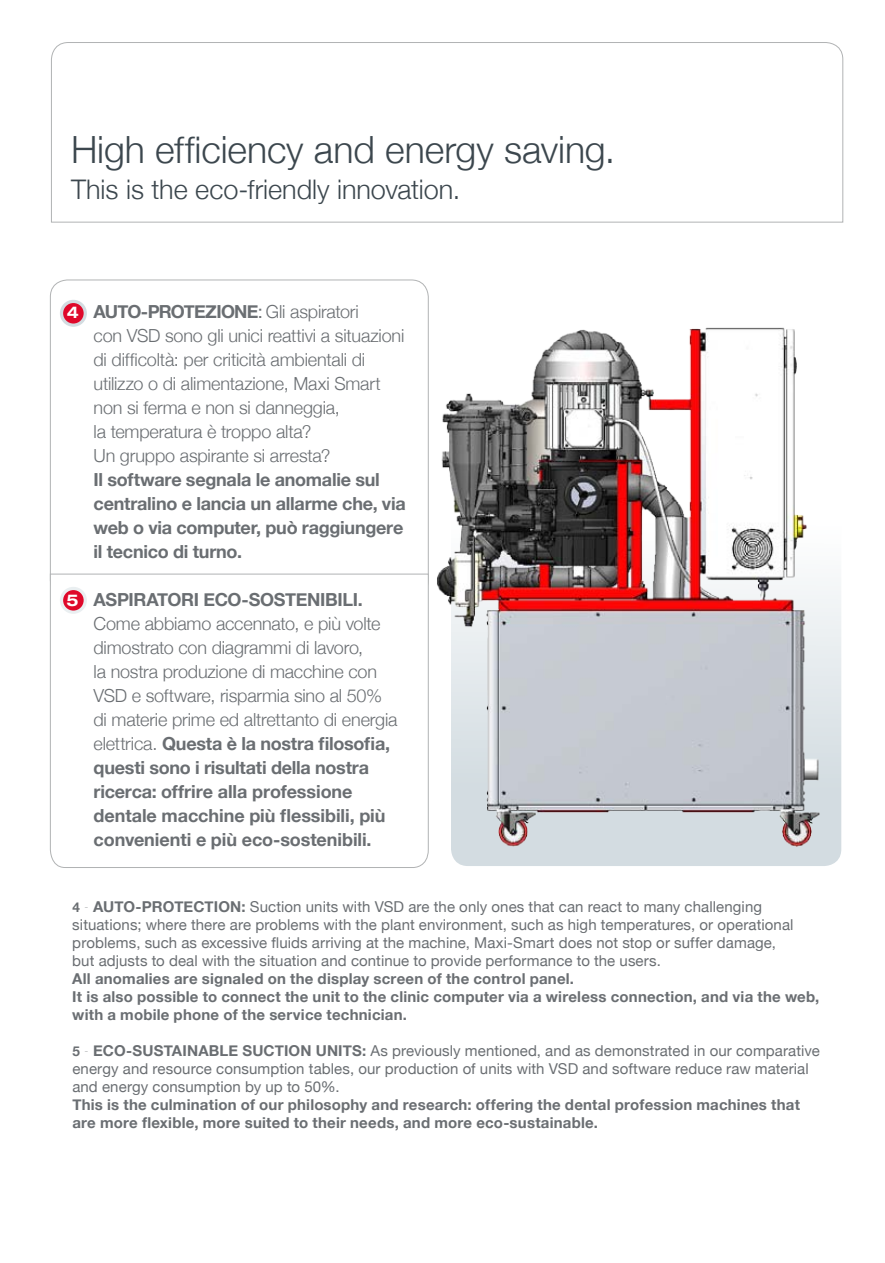
<style>
.page{position:relative;width:885px;height:1263px;background:#fff}
.page>*{position:absolute;margin:0;border:0;box-sizing:border-box;transform-origin:0 0}
.t1{font:300 37.5px "Helvetica Neue";letter-spacing:-.005em;color:#3c474e}
.t2{font:300 27px "Helvetica Neue";color:#3c474e}
.t3{font:300 18px/24px "Helvetica Neue";letter-spacing:-.01em;color:#6a6e72}
.t4{font:700 18px/24px "Helvetica Neue";letter-spacing:-.015em;color:#6a6e72}
.t5{font:700 expanded 16.2px "Helvetica Neue LT Std";color:#fff;scale:.91 1}
.t6{font:15px/18px "Helvetica Neue";letter-spacing:.005em;color:#6a6e72}
.t7{font:700 15px/18px "Helvetica Neue";letter-spacing:.015em;color:#6a6e72}
.s1{font-weight:700}
.s2{font-weight:400}
.s3{font-weight:700;font-size:13.5px}
.s4{font-weight:200;font-size:15.75px}
</style>
<div class="page">
<svg style="left:51px;top:42px;width:792px;height:180px"></svg>
<svg style="left:50px;top:574px;width:377px;height:294px"></svg>
<svg style="left:60px;top:300px;width:27px;height:27px"></svg>
<div style="left:63px;top:303px;width:21px;height:20px;background:#df082a;border-radius:50%"></div>
<div style="left:60px;top:587px;width:27px;height:27px;background:#eaeff1;border-radius:50%"></div>
<div style="left:63px;top:590px;width:21px;height:21px;background:#df082a;border-radius:50%"></div>
<svg style="left:455px;top:582px;width:386px;height:284px;background:#d9e1e5"></svg>
<img style="left:425px;top:317px;width:408px;height:543px">
<h1 class="t1" style="left:71px;top:126px;width:545px">High efficiency and energy saving.</h1>
<h2 class="t2" style="left:71px;top:172px;width:390px">This is the eco-friendly innovation.</h2>
<p class="t5" style="left:67px;top:302px;width:15px">4</p>
<p class="t5" style="left:67px;top:590px;width:15px">5</p>
<p class="t3" style="left:93px;top:300px;width:312px"><span class="s1">AUTO-PROTEZIONE</span><span class="s2">:</span> Gli aspiratori<br>con VSD sono gli unici reattivi a situazioni di difficoltà: per criticità ambientali di utilizzo o di alimentazione, Maxi Smart non si ferma e non si danneggia,<br>la temperatura è troppo alta?<br>Un gruppo aspirante si arresta?</p>
<p class="t4" style="left:93px;top:468px;width:314px">Il software segnala le anomalie sul centralino e lancia un allarme che, via web o via computer, può raggiungere il tecnico di turno.</p>
<p class="t4" style="left:93px;top:588px;width:271px">ASPIRATORI ECO-SOSTENIBILI.</p>
<p class="t3" style="left:93px;top:612px;width:305px">Come abbiamo accennato, e più volte dimostrato con diagrammi di lavoro,<br>la nostra produzione di macchine con VSD e software, risparmia sino al 50% di materie prime ed altrettanto di energia elettrica. <span class="s1">Questa è la nostra filosofia, questi sono i risultati della nostra ricerca: offrire alla professione dentale macchine più flessibili, più convenienti e più eco-sostenibili.</span></p>
<p class="t6" style="left:72px;top:898px;width:722px"><span class="s3">4</span> <span class="s4">-</span> <span class="s1">AUTO-PROTECTION:</span> Suction units with VSD are the only ones that can react to many challenging situations; where there are problems with the plant environment, such as high temperatures, or operational problems, such as excessive fluids arriving at the machine, Maxi-Smart does not stop or suffer damage, but adjusts to deal with the situation and continue to provide performance to the users.</p>
<p class="t7" style="left:72px;top:970px;width:748px">All anomalies are signaled on the display screen of the control panel.<br>It is also possible to connect the unit to the clinic computer via a wireless connection, and via the web, with a mobile phone of the service technician.</p>
<p class="t6" style="left:72px;top:1042px;width:749px"><span class="s3">5</span> <span class="s4">-</span> <span class="s1">ECO-SUSTAINABLE SUCTION UNITS:</span> As previously mentioned, and as demonstrated in our comparative energy and resource consumption tables, our production of units with VSD and software reduce raw material and energy consumption by up to 50%.</p>
<p class="t7" style="left:72px;top:1096px;width:729px">This is the culmination of our philosophy and research: offering the dental profession machines that are more flexible, more suited to their needs, and more eco-sustainable.</p>
</div>
